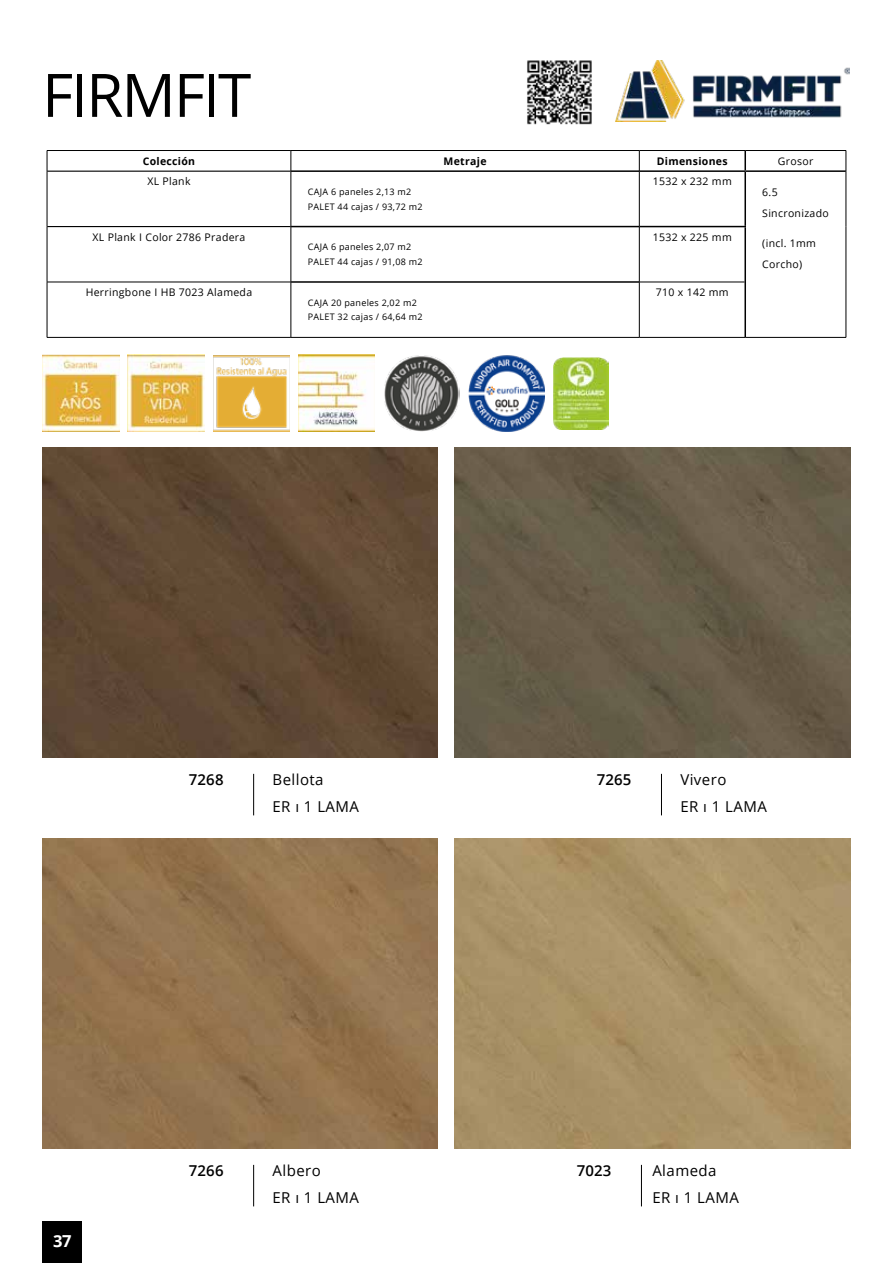
<style>
.page{position:relative;width:893px;height:1263px;background:#fff}
.page>*{position:absolute;margin:0;border:0;box-sizing:border-box;transform-origin:0 0}
.t1{font:60px "Open Sans";letter-spacing:-.03em;color:#000}
.t2{font:700 16.5px "Open Sans";color:#fff}
.t3{font:15px/26.5px "Open Sans";letter-spacing:.03em;color:#000}
.t4{font:600 15px "Open Sans";letter-spacing:.01em;color:#000}
.t5{font:10.5px/21px "Open Sans";letter-spacing:.03em;color:#000}
.t6{font:700 10.5px "Open Sans";letter-spacing:.03em;color:#000}
.t7{font:9px/14.5px "Open Sans";letter-spacing:.03em;color:#000}
</style>
<div class="page">
<div style="left:43px;top:1221px;width:39px;height:42px;background:#000"></div>
<img style="left:298px;top:355px;width:77px;height:76px">
<img style="left:128px;top:355px;width:76px;height:76px">
<img style="left:42px;top:447px;width:396px;height:311px">
<img style="left:455px;top:447px;width:395px;height:311px">
<hr style="left:253px;top:774px;width:1px;height:41px;background:#000">
<hr style="left:661px;top:774px;width:1px;height:41px;background:#000">
<img style="left:455px;top:838px;width:395px;height:311px">
<hr style="left:641px;top:1165px;width:1px;height:41px;background:#000">
<img style="left:42px;top:838px;width:396px;height:311px">
<hr style="left:253px;top:1165px;width:1px;height:41px;background:#000">
<img style="left:615px;top:60px;width:234px;height:62px">
<img style="left:527px;top:60px;width:65px;height:65px">
<svg style="left:744px;top:151px;width:2px;height:19px"></svg>
<hr style="left:291px;top:170px;width:348px;height:2px;background:#000">
<hr style="left:639px;top:170px;width:106px;height:2px;background:#000">
<hr style="left:745px;top:170px;width:101px;height:2px;background:#000">
<hr style="left:744px;top:172px;width:2px;height:54px;background:#000">
<hr style="left:291px;top:226px;width:348px;height:1px;background:#000">
<hr style="left:639px;top:226px;width:107px;height:1px;background:#000">
<hr style="left:744px;top:227px;width:2px;height:55px;background:#000">
<hr style="left:291px;top:281px;width:348px;height:2px;background:#000">
<hr style="left:744px;top:282px;width:2px;height:55px;background:#000">
<hr style="left:47px;top:282px;width:244px;height:1px;background:#000">
<hr style="left:639px;top:282px;width:105px;height:1px;background:#000">
<hr style="left:47px;top:171px;width:244px;height:1px;background:#000">
<hr style="left:47px;top:226px;width:244px;height:1px;background:#000">
<hr style="left:47px;top:150px;width:244px;height:1px;background:#000">
<svg style="left:47px;top:151px;width:1px;height:20px"></svg>
<hr style="left:639px;top:150px;width:106px;height:1px;background:#000">
<hr style="left:745px;top:150px;width:101px;height:1px;background:#000">
<svg style="left:846px;top:151px;width:1px;height:20px"></svg>
<hr style="left:47px;top:171px;width:1px;height:56px;background:#000">
<hr style="left:846px;top:171px;width:1px;height:56px;background:#000">
<hr style="left:846px;top:227px;width:1px;height:55px;background:#000">
<hr style="left:846px;top:282px;width:1px;height:55px;background:#000">
<hr style="left:745px;top:337px;width:101px;height:1px;background:#000">
<hr style="left:47px;top:227px;width:1px;height:55px;background:#000">
<hr style="left:47px;top:282px;width:1px;height:55px;background:#000">
<hr style="left:47px;top:337px;width:244px;height:1px;background:#000">
<hr style="left:639px;top:337px;width:106px;height:1px;background:#000">
<hr style="left:291px;top:150px;width:348px;height:1px;background:#000">
<svg style="left:291px;top:151px;width:1px;height:20px"></svg>
<svg style="left:639px;top:151px;width:1px;height:20px"></svg>
<hr style="left:291px;top:171px;width:1px;height:56px;background:#000">
<hr style="left:639px;top:171px;width:1px;height:56px;background:#000">
<hr style="left:291px;top:227px;width:1px;height:55px;background:#000">
<hr style="left:639px;top:227px;width:1px;height:55px;background:#000">
<hr style="left:291px;top:282px;width:1px;height:55px;background:#000">
<hr style="left:639px;top:282px;width:1px;height:55px;background:#000">
<hr style="left:291px;top:337px;width:348px;height:1px;background:#000">
<img style="left:43px;top:355px;width:76px;height:76px">
<img style="left:213px;top:355px;width:77px;height:76px">
<img style="left:384px;top:355px;width:76px;height:76px">
<img style="left:468px;top:355px;width:77px;height:76px">
<img style="left:554px;top:357px;width:54px;height:72px">
<h1 class="t1" style="left:42px;top:54px;width:211px">FIRMFIT</h1>
<p class="t6" style="left:143px;top:153px;width:54px">Colección</p>
<p class="t6" style="left:444px;top:153px;width:45px">Metraje</p>
<p class="t6" style="left:657px;top:153px;width:72px">Dimensiones</p>
<p class="t5" style="left:778px;top:150px;width:37px">Grosor</p>
<p class="t5" style="left:147px;top:171px;width:45px">XL Plank</p>
<p class="t7" style="left:308px;top:184px;width:116px">CAJA 6 paneles 2,13 m2<br>PALET 44 cajas / 93,72 m2</p>
<p class="t5" style="left:653px;top:171px;width:81px">1532 x 232 mm</p>
<p class="t5" style="left:762px;top:182px;width:68px">6.5<br>Sincronizado</p>
<p class="t5" style="left:762px;top:232px;width:55px">(incl. 1mm<br>Corcho)</p>
<p class="t5" style="left:93px;top:226px;width:154px">XL Plank I Color 2786 Pradera</p>
<p class="t5" style="left:653px;top:226px;width:81px">1532 x 225 mm</p>
<p class="t7" style="left:308px;top:240px;width:116px">CAJA 6 paneles 2,07 m2<br>PALET 44 cajas / 91,08 m2</p>
<p class="t5" style="left:86px;top:281px;width:168px">Herringbone I HB 7023 Alameda</p>
<p class="t7" style="left:308px;top:295px;width:116px">CAJA 20 paneles 2,02 m2<br>PALET 32 cajas / 64,64 m2</p>
<p class="t5" style="left:656px;top:281px;width:74px">710 x 142 mm</p>
<h3 class="t3" style="left:272px;top:766px;width:88px">Bellota<br>ER ı 1 LAMA</h3>
<h3 class="t4" style="left:189px;top:769px;width:36px">7268</h3>
<h3 class="t3" style="left:680px;top:766px;width:88px">Vivero<br>ER ı 1 LAMA</h3>
<h3 class="t4" style="left:597px;top:769px;width:36px">7265</h3>
<h2 class="t2" style="left:53px;top:1229px;width:20px">37</h2>
<h3 class="t4" style="left:189px;top:1160px;width:36px">7266</h3>
<h3 class="t3" style="left:272px;top:1157px;width:50px">Albero</h3>
<h3 class="t4" style="left:577px;top:1160px;width:36px">7023</h3>
<h3 class="t3" style="left:272px;top:1184px;width:88px">ER ı 1 LAMA</h3>
<h3 class="t3" style="left:652px;top:1157px;width:88px">Alameda<br>ER ı 1 LAMA</h3>
</div>
